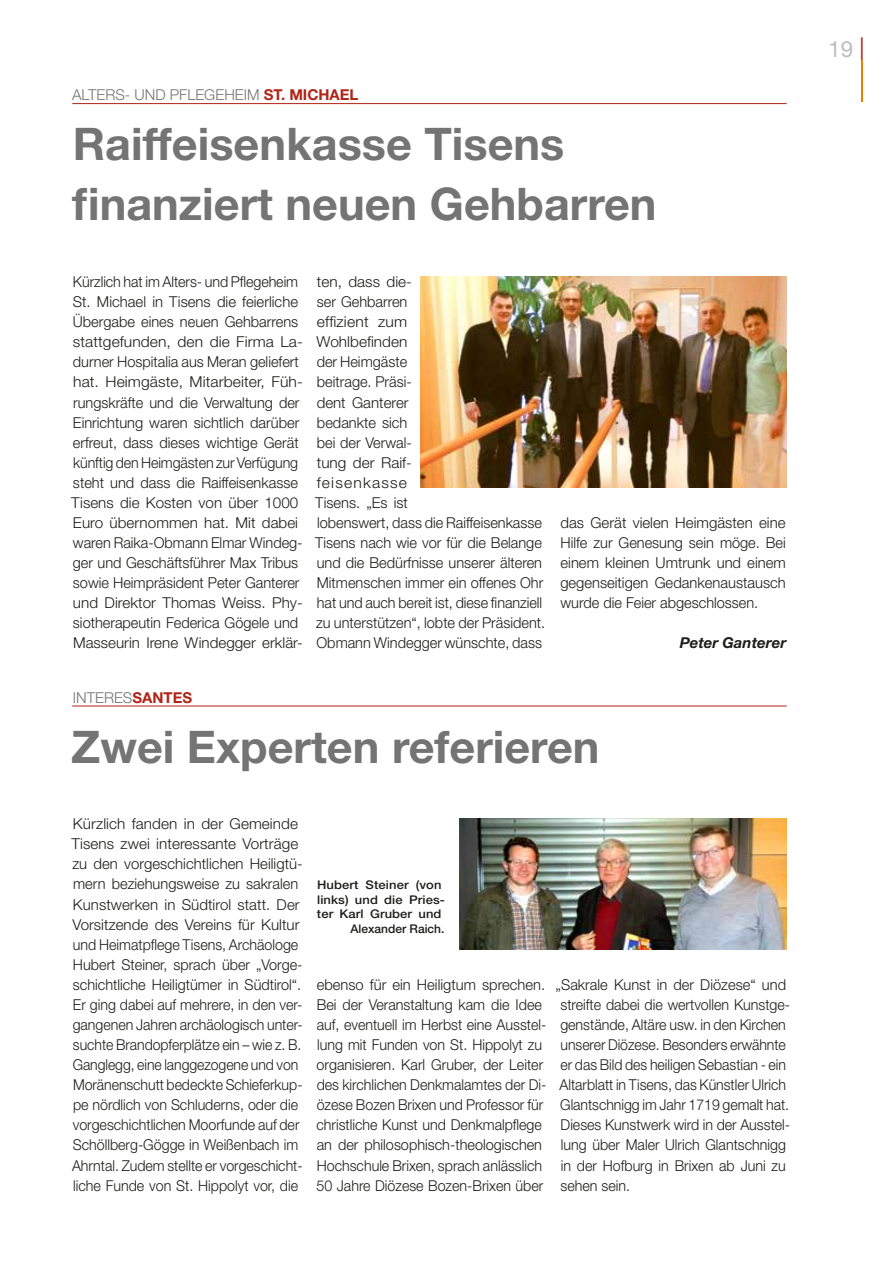
<style>
.page{position:relative;width:893px;height:1263px;background:#fff}
.page>*{position:absolute;margin:0;border:0;box-sizing:border-box;transform-origin:0 0}
.t1{font:700 45px/60px "Helvetica Neue";color:#757474}
.t2{font:22.5px "Helvetica Neue";color:#bebebe}
.t3{font:300 15px/20.1px "Helvetica Neue";color:#1d1d1b}
.t4{font:300 15px/20.1px "Helvetica Neue";color:#1d1d1b;scale:.95 1}
.t5{font:300 15px "Helvetica Neue";color:#757474}
.t6{font:italic 700 15px "Helvetica Neue";color:#1d1d1b}
.t7{font:500 12px/14.4px "Helvetica Neue";letter-spacing:.01em;color:#1d1d1b;text-align:right;scale:1.08 1}
.s1{font-weight:700;color:#b12417}
.s2{color:#b12417}
</style>
<div class="page">
<hr style="left:72px;top:103px;width:715px;height:1px;background:#b12417">
<img style="left:421px;top:276px;width:366px;height:212px">
<hr style="left:72px;top:706px;width:715px;height:1px;background:#b12417">
<img style="left:459px;top:819px;width:328px;height:131px">
<hr style="left:861px;top:60px;width:2px;height:42px;background:#ef7d00">
<p class="t5" style="left:72px;top:86px;width:288px">ALTERS- UND PFLEGEHEIM <span class="s1">ST. MICHAEL</span></p>
<h1 class="t1" style="left:72px;top:113px;width:586px">Raiffeisenkasse Tisens finanziert neuen Gehbarren</h1>
<p class="t4" style="left:71px;top:271px;width:245px">Kürzlich hat im Alters- und Pflegeheim St. Michael in Tisens die feierliche Übergabe eines neuen Gehbarrens stattgefunden, den die Firma La&shy;durner Hospitalia aus Meran geliefert hat. Heimgäste, Mitarbeiter, Füh&shy;rungskräfte und die Verwaltung der Einrichtung waren sichtlich darüber erfreut, dass dieses wichtige Gerät künftig den Heimgästen zur Verfügung steht und dass die Raiffeisenkasse Tisens die Kosten von über 1000<br>Euro übernommen hat. Mit dabei waren Raika-Obmann Elmar Windeg&shy;ger und Geschäftsführer Max Tribus sowie Heimpräsident Peter Ganterer und Direktor Thomas Weiss. Phy&shy;siotherapeutin Federica Gögele und Masseurin Irene Windegger erklär-</p>
<p class="t3" style="left:315px;top:271px;width:232px">ten, dass die-<br>ser Gehbarren<br>effizient zum<br>Wohlbefinden<br>der Heimgäste<br>beitrage. Präsi-<br>dent Ganterer<br>bedankte sich<br>bei der Verwal-<br>tung der Raif-<br>feisenkasse<br>Tisens. „Es ist<br>lobenswert, dass die Raiffeisenkasse<br>Tisens nach wie vor für die Belange und die Bedürfnisse unserer älteren<br>Mitmenschen immer ein offenes Ohr hat und auch bereit ist, diese finanziell zu unterstützen“, lobte der Präsident.<br>Obmann Windegger wünschte, dass</p>
<p class="t3" style="left:560px;top:512px;width:227px;text-align:justify">das Gerät vielen Heimgästen eine Hilfe zur Genesung sein möge. Bei einem kleinen Umtrunk und einem gegenseitigen Gedankenaustausch wurde die Feier abgeschlossen.</p>
<p class="t6" style="left:680px;top:634px;width:108px">Peter Ganterer</p>
<p class="t5" style="left:73px;top:688px;width:121px">INTERES<span class="s1">SANTES</span></p>
<h1 class="t1" style="left:71px;top:715px;width:530px">Zwei Experten referieren</h1>
<p class="t3" style="left:71px;top:813px;width:233px">Kürzlich fanden in der Gemeinde Tisens zwei interessante Vorträge zu den vorgeschichtlichen Heiligtü&shy;mern beziehungsweise zu sakralen Kunstwerken in Südtirol statt. Der Vorsitzende des Vereins für Kultur und Heimatpflege Tisens, Archäologe Hubert Steiner, sprach über „Vorge&shy;schichtliche Heiligtümer in Südtirol“.<br>Er ging dabei auf mehrere, in den ver&shy;gangenen Jahren archäologisch unter&shy;suchte Brandopferplätze ein – wie z. B.<br>Ganglegg, eine langgezogene und von Moränenschutt bedeckte Schieferkup&shy;pe nördlich von Schluderns, oder die vorgeschichtlichen Moorfunde auf der Schöllberg-Gögge in Weißenbach im Ahrntal. Zudem stellte er vorgeschicht&shy;liche Funde von St. Hippolyt vor, die</p>
<p class="t7" style="left:317px;top:878px;width:120px">Hubert Steiner (von links) und die Pries&shy;ter Karl Gruber und<br>Alexander Raich.</p>
<p class="t3" style="left:316px;top:974px;width:231px">ebenso für ein Heiligtum sprechen.<br>Bei der Veranstaltung kam die Idee auf, eventuell im Herbst eine Ausstel&shy;lung mit Funden von St. Hippolyt zu organisieren. Karl Gruber, der Leiter des kirchlichen Denkmalamtes der Di&shy;özese Bozen Brixen und Professor für christliche Kunst und Denkmalpflege an der philosophisch-theologischen Hochschule Brixen, sprach anlässlich 50 Jahre Diözese Bozen-Brixen über</p>
<p class="t3" style="left:556px;top:974px;width:236px">„Sakrale Kunst in der Diözese“ und streifte dabei die wertvollen Kunstge&shy;genstände, Altäre usw. in den Kirchen unserer Diözese. Besonders erwähnte er das Bild des heiligen Sebastian - ein Altarblatt in Tisens, das Künstler Ulrich Glantschnigg im Jahr 1719 gemalt hat.<br>Dieses Kunstwerk wird in der Ausstel&shy;lung über Maler Ulrich Glantschnigg in der Hofburg in Brixen ab Juni zu sehen sein.</p>
<h2 class="t2" style="left:828px;top:35px;width:38px">19 <span class="s2">|</span></h2>
</div>
